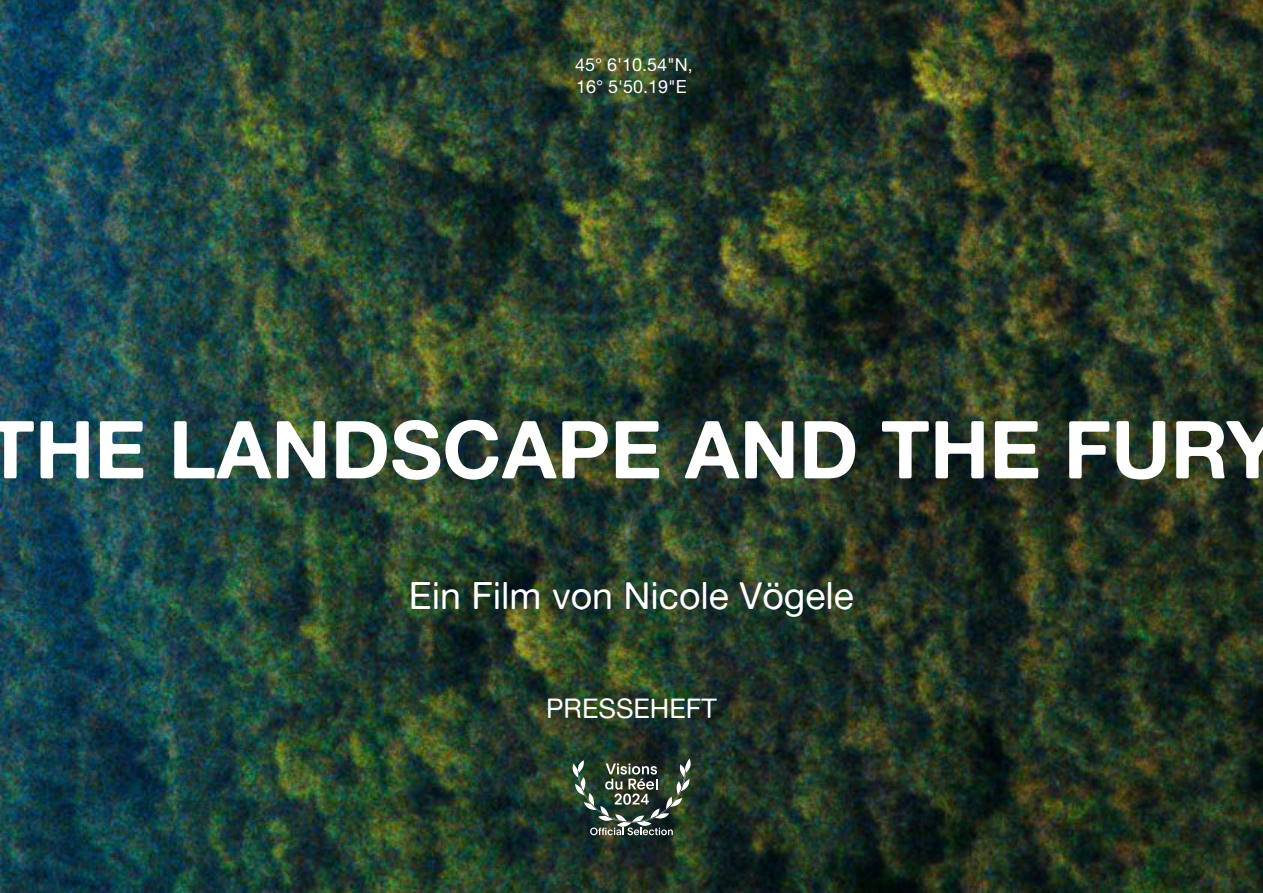
<style>
.page{position:relative;width:1263px;height:893px;background:#fff}
.page>*{position:absolute;margin:0;border:0;box-sizing:border-box;transform-origin:0 0}
.t1{font:80.25px "Alte Haas Grotesk Bold";color:#fff}
.t2{font:37.5px "Alte Haas Grotesk";color:#fff}
.t3{font:27px "Alte Haas Grotesk";color:#fff}
.t4{font:18px/21.6px "Alte Haas Grotesk";color:#fff}
</style>
<div class="page">
<img style="left:0;top:0;width:1263px;height:893px">
<img style="left:573px;top:759px;width:118px;height:76px">
<p class="t4" style="left:575px;top:54px;width:119px">45° 6'10.54"N,<br>16° 5'50.19"E</p>
<h1 class="t1" style="left:-14px;top:400px;width:1295px">THE LANDSCAPE AND THE FURY</h1>
<h2 class="t2" style="left:409px;top:573px;width:447px">Ein Film von Nicole Vögele</h2>
<h3 class="t3" style="left:546px;top:693px;width:172px">PRESSEHEFT</h3>
</div>
